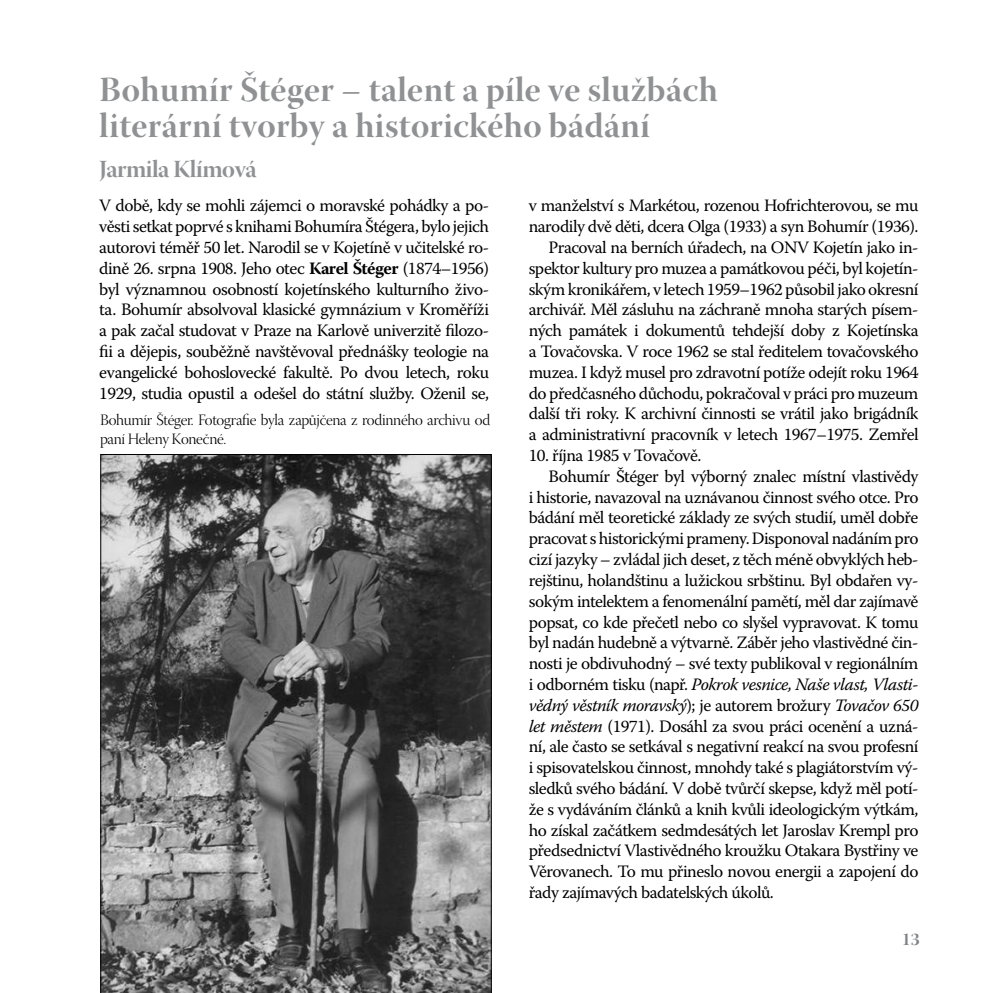
<style>
.page{position:relative;width:993px;height:993px;background:#fff}
.page>*{position:absolute;margin:0;border:0;box-sizing:border-box;transform-origin:0 0}
.t1{font:35px/36.8px "Warnock Pro Bold Disp";letter-spacing:.01em;color:#8f9193}
.t2{font:24.5px "Warnock Pro Bold Disp";letter-spacing:-.02em;color:#8f9193}
.t3{font:17.5px "Warnock Pro Bold Disp";color:#808284}
.t4{font:17.32px/20.8px "Warnock Pro";letter-spacing:-.03em;color:#000;text-align:justify}
.t5{font:italic 17.32px "Warnock Pro";letter-spacing:-.03em;color:#000}
.t6{font:15.75px/18.9px "Warnock Pro Light Disp";letter-spacing:-.02em;color:#000}
.s1{font-weight:700}
.s2{font-style:normal}
.s3{font-style:italic}
</style>
<div class="page">
<svg style="left:100px;top:454px;width:391px;height:538px;background:#676767"></svg>
<h1 class="t1" style="left:99px;top:70px;width:620px">Bohumír Štéger – talent a píle ve službách literární tvorby a historického bádání</h1>
<h2 class="t2" style="left:99px;top:154px;width:159px">Jarmila Klímová</h2>
<p class="t4" style="left:99px;top:195px;width:391px">V době, kdy se mohli zájemci o moravské pohádky a po&shy;věsti setkat poprvé s knihami Bohumíra Štégera, bylo jejich autorovi téměř 50 let. Narodil se v Kojetíně v učitelské ro&shy;dině 26. srpna 1908. Jeho otec <span class="s1">Karel Štéger</span> (1874–1956) byl významnou osobností kojetínského kulturního živo&shy;ta. Bohumír absolvoval klasické gymnázium v Kroměříži a pak začal studovat v Praze na Karlově univerzitě filozo&shy;fii a dějepis, souběžně navštěvoval přednášky teologie na evangelické bohoslovecké fakultě. Po dvou letech, roku 1929, studia opustil a odešel do státní služby. Oženil se,</p>
<p class="t4" style="left:528px;top:195px;width:391px;text-align:right">v manželství s Markétou, rozenou Hofrichterovou, se mu narodily dvě děti, dcera Olga (1933) a syn Bohumír (1936).<br>Pracoval na berních úřadech, na ONV Kojetín jako in&shy;spektor kultury pro muzea a památkovou péči, byl kojetín&shy;ským kronikářem, v letech 1959–1962 působil jako okresní archivář. Měl zásluhu na záchraně mnoha starých písem&shy;ných památek i dokumentů tehdejší doby z Kojetínska a Tovačovska. V roce 1962 se stal ředitelem tovačovského muzea. I když musel pro zdravotní potíže odejít roku 1964 do předčasného důchodu, pokračoval v práci pro muzeum další tři roky. K archivní činnosti se vrátil jako brigádník a administrativní pracovník v letech 1967–1975. Zemřel</p>
<p class="t4" style="left:528px;top:444px;width:174px">10. října 1985 v Tovačově.</p>
<p class="t4" style="left:548px;top:465px;width:371px">Bohumír Štéger byl výborný znalec místní vlastivědy</p>
<p class="t4" style="left:528px;top:486px;width:391px">i historie, navazoval na uznávanou činnost svého otce. Pro</p>
<p class="t4" style="left:528px;top:507px;width:391px">bádání měl teoretické základy ze svých studií, uměl dobře</p>
<p class="t4" style="left:528px;top:527px;width:391px">pracovat s historickými prameny. Disponoval nadáním pro</p>
<p class="t4" style="left:528px;top:548px;width:391px">cizí jazyky – zvládal jich deset, z těch méně obvyklých heb-</p>
<p class="t4" style="left:528px;top:569px;width:391px">rejštinu, holandštinu a lužickou srbštinu. Byl obdařen vy-</p>
<p class="t4" style="left:528px;top:590px;width:391px">sokým intelektem a fenomenální pamětí, měl dar zajímavě</p>
<p class="t4" style="left:528px;top:611px;width:391px">popsat, co kde přečetl nebo co slyšel vypravovat. K tomu</p>
<p class="t4" style="left:528px;top:631px;width:391px">byl nadán hudebně a výtvarně. Záběr jeho vlastivědné čin-</p>
<p class="t4" style="left:528px;top:652px;width:391px">nosti je obdivuhodný – své texty publikoval v regionálním</p>
<p class="t5" style="left:528px;top:673px;width:391px"><span class="s2">i odborném tisku (např.</span> Pokrok vesnice, Naše vlast, Vlasti-</p>
<p class="t5" style="left:528px;top:694px;width:391px">vědný věstník moravský<span class="s2">); je autorem brožury</span> Tovačov 650</p>
<p class="t4" style="left:528px;top:715px;width:391px"><span class="s3">let městem</span> (1971). Dosáhl za svou práci ocenění a uzná-</p>
<p class="t4" style="left:528px;top:735px;width:391px">ní, ale často se setkával s negativní reakcí na svou profesní</p>
<p class="t4" style="left:528px;top:756px;width:391px">i spisovatelskou činnost, mnohdy také s plagiátorstvím vý-</p>
<p class="t4" style="left:528px;top:777px;width:391px">sledků svého bádání. V době tvůrčí skepse, když měl potí-</p>
<p class="t4" style="left:528px;top:798px;width:391px">že s vydáváním článků a knih kvůli ideologickým výtkám,</p>
<p class="t4" style="left:528px;top:818px;width:391px">ho získal začátkem sedmdesátých let Jaroslav Krempl pro</p>
<p class="t4" style="left:528px;top:839px;width:391px">předsednictví Vlastivědného kroužku Otakara Bystřiny ve</p>
<p class="t4" style="left:528px;top:860px;width:391px">Věrovanech. To mu přineslo novou energii a zapojení do</p>
<p class="t4" style="left:528px;top:881px;width:246px">řady zajímavých badatelských úkolů.</p>
<p class="t6" style="left:100px;top:411px;width:391px">Bohumír Štéger. Fotografie byla zapůjčena z rodinného archivu od paní Heleny Konečné.</p>
<p class="t3" style="left:901px;top:928px;width:19px">13</p>
</div>
